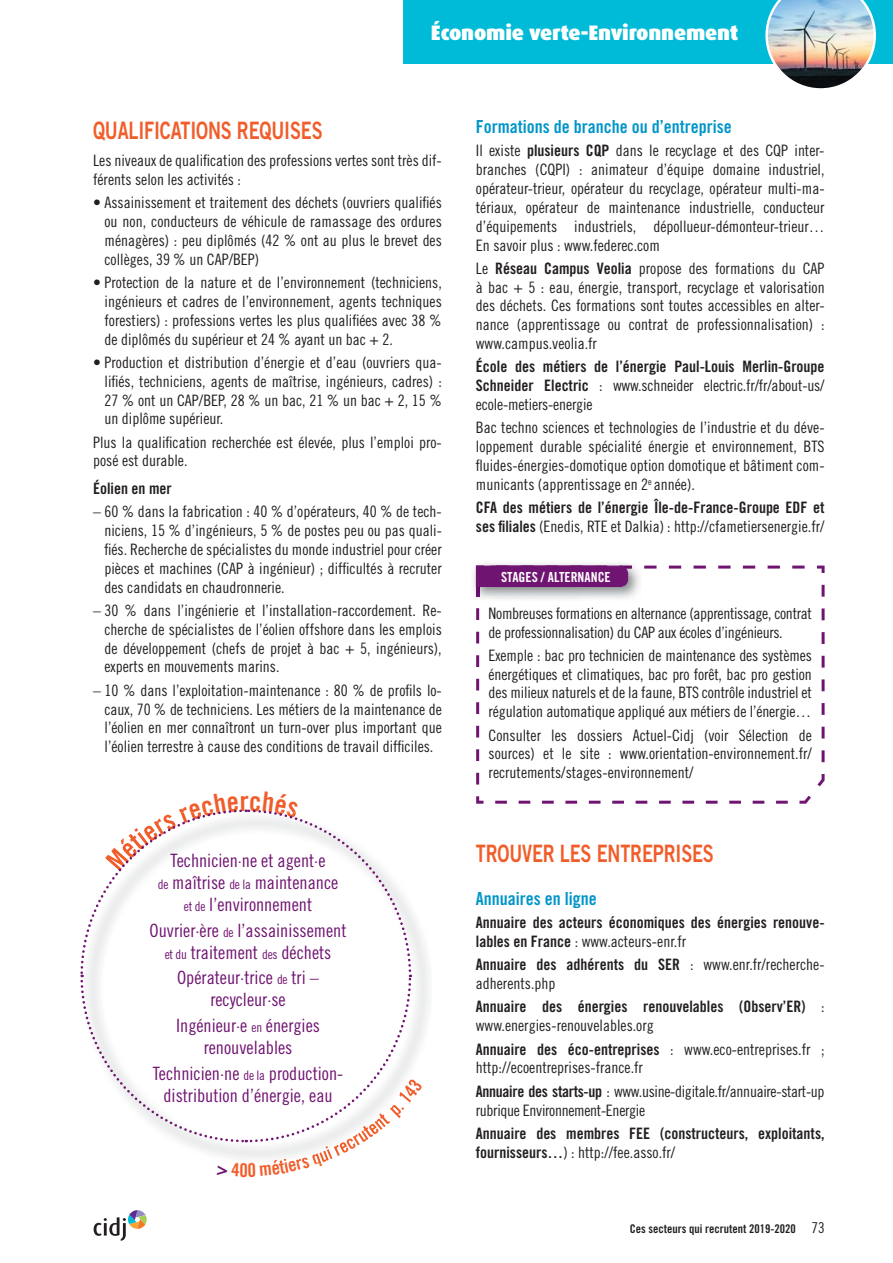
<style>
.page{position:relative;width:893px;height:1263px;background:#fff}
.page>*{position:absolute;margin:0;border:0;box-sizing:border-box;transform-origin:0 0}
.t1{font:24px "Trade Gothic Bold Two";letter-spacing:-.01em;color:#f15d2a;scale:.75 1}
.t2{font:900 21px "Dax";letter-spacing:-.01em;color:#fff}
.t3{font:19.05px "Trade Gothic Bold Cond Twenty";color:#f15d2a}
.t4{font:18.3px/22px "Trade Gothic Cond Eighteen";color:#701471;text-align:center}
.t5{font:18px "Trade Gothic Bold Cond Twenty";color:#0096c9}
.t6{font:15.75px/18.9px "Trade Gothic Cond Eighteen";color:#231f20;text-align:justify}
.t7{font:15.75px "Trade Gothic Bold Cond Twenty";color:#231f20}
.t8{font:15.75px/18.9px "Trade Gothic Cond Eighteen";letter-spacing:-.02em;color:#231f20}
.t9{font:13.8px "Trade Gothic Bold Cond Twenty";color:#fff}
.t10{font:12px "Trade Gothic Bold Cond Twenty";color:#231f20}
.s1{font-size:13.05px}
.s2{font-family:"Trade Gothic Bold Cond Twenty"}
.s3{font-family:"Trade Gothic Cond Eighteen"}
.s4{font-family:"Trade Gothic Cond Eighteen";font-size:15px}
</style>
<div class="page">
<div style="left:404px;top:0;width:489px;height:64px;background:#00bbd7"></div>
<svg style="left:94px;top:1210px;width:53px;height:31px"></svg>
<img style="left:765px;top:0;width:111px;height:89px">
<img style="left:413px;top:1080px;width:9px;height:11px">
<svg style="left:80px;top:814px;width:333px;height:330px"></svg>
<svg style="left:476px;top:566px;width:348px;height:238px"></svg>
<img style="left:473px;top:563px;width:169px;height:38px">
<img style="left:623px;top:566px;width:9px;height:3px">
<svg style="left:475px;top:565px;width:132px;height:31px;background:#ac9bb1"></svg>
<div style="left:485px;top:566px;width:142px;height:20px;background:#701471;border-radius:8px"></div>
<div style="left:484px;top:566px;width:144px;height:21px;border:1px solid #701471;border-radius:8px"></div>
<svg style="left:217px;top:1085px;width:200px;height:79px"></svg>
<svg style="left:134px;top:828px;width:15px;height:18px"></svg>
<svg style="left:179px;top:809px;width:120px;height:14px"></svg>
<h2 class="t2" style="left:431px;top:24px;width:309px">Économie verte-Environnement</h2>
<h1 class="t1" style="left:93px;top:121px;width:308px">QUALIFICATIONS REQUISES</h1>
<p class="t6" style="left:93px;top:152px;width:350px">Les niveaux de qualification des professions vertes sont très dif&shy;férents selon les activités :</p>
<p class="t6" style="left:104px;top:194px;width:339px;text-indent:-11px">• Assainissement et traitement des déchets (ouvriers qualifiés ou non, conducteurs de véhicule de ramassage des ordures ménagères) : peu diplômés (42 % ont au plus le brevet des collèges, 39 % un CAP/BEP)</p>
<p class="t6" style="left:104px;top:274px;width:339px;text-indent:-11px">• Protection de la nature et de l’environnement (techniciens, ingénieurs et cadres de l’environnement, agents techniques forestiers) : professions vertes les plus qualifiées avec 38 % de diplômés du supérieur et 24 % ayant un bac + 2.</p>
<p class="t6" style="left:104px;top:354px;width:339px;text-indent:-11px">• Production et distribution d’énergie et d’eau (ouvriers qua&shy;lifiés, techniciens, agents de maîtrise, ingénieurs, cadres) :<br>27 % ont un CAP/BEP, 28 % un bac, 21 % un bac + 2, 15 % un diplôme supérieur.</p>
<p class="t6" style="left:93px;top:434px;width:350px">Plus la qualification recherchée est élevée, plus l’emploi pro&shy;posé est durable.</p>
<p class="t7" style="left:93px;top:483px;width:80px">Éolien en mer</p>
<p class="t6" style="left:104px;top:503px;width:339px;text-indent:-11px">– 60 % dans la fabrication : 40 % d’opérateurs, 40 % de tech&shy;niciens, 15 % d’ingénieurs, 5 % de postes peu ou pas quali&shy;fiés. Recherche de spécialistes du monde industriel pour créer pièces et machines (CAP à ingénieur) ; difficultés à recruter des candidats en chaudronnerie.</p>
<p class="t6" style="left:104px;top:602px;width:339px;text-indent:-11px">– 30 % dans l’ingénierie et l’installation-raccordement. Re&shy;cherche de spécialistes de l’éolien offshore dans les emplois de développement (chefs de projet à bac + 5, ingénieurs), experts en mouvements marins.</p>
<p class="t6" style="left:104px;top:682px;width:339px;text-indent:-11px">– 10 % dans l’exploitation-maintenance : 80 % de profils lo&shy;caux, 70 % de techniciens. Les métiers de la maintenance de l’éolien en mer connaîtront un turn-over plus important que l’éolien terrestre à cause des conditions de travail difficiles.</p>
<p class="t4" style="left:158px;top:851px;width:182px">Technicien·ne et agent·e<br><span class="s1">de</span> maîtrise <span class="s1">de la</span> maintenance <span class="s1">et de</span> l’environnement</p>
<p class="t4" style="left:150px;top:920px;width:198px">Ouvrier·ère <span class="s1">de</span> l’assainissement <span class="s1">et du</span> traitement <span class="s1">des</span> déchets</p>
<p class="t4" style="left:177px;top:968px;width:143px">Opérateur·trice <span class="s1">de</span> tri – recycleur·se</p>
<p class="t4" style="left:176px;top:1016px;width:145px">Ingénieur·e <span class="s1">en</span> énergies renouvelables</p>
<p class="t4" style="left:153px;top:1064px;width:192px">Technicien·ne <span class="s1">de la</span> production&shy;distribution d’énergie, eau</p>
<p class="t3" style="left:239px;top:1163px;width:10px">0</p>
<p class="t5" style="left:476px;top:120px;width:257px">Formations de branche ou d’entreprise</p>
<p class="t6" style="left:476px;top:142px;width:350px">Il existe <span class="s2">plusieurs CQP</span> dans le recyclage et des CQP inter&shy;branches (CQPI) : animateur d’équipe domaine industriel, opérateur-trieur, opérateur du recyclage, opérateur multi-ma&shy;tériaux, opérateur de maintenance industrielle, conducteur d’équipements industriels, dépollueur-démonteur-trieur… En savoir plus : www.federec.com</p>
<p class="t6" style="left:476px;top:260px;width:350px">Le <span class="s2">Réseau Campus Veolia</span> propose des formations du CAP à bac + 5 : eau, énergie, transport, recyclage et valorisation des déchets. Ces formations sont toutes accessibles en alter&shy;nance (apprentissage ou contrat de professionnalisation) : www.campus.veolia.fr</p>
<p class="t7" style="left:476px;top:361px;width:350px">École des métiers de l’énergie Paul-Louis Merlin-Groupe</p>
<p class="t6" style="left:476px;top:378px;width:350px"><span class="s2">Schneider Electric</span> : www.schneider electric.fr/fr/about-us/ ecole-metiers-energie</p>
<p class="t6" style="left:476px;top:420px;width:350px">Bac techno sciences et technologies de l’industrie et du déve&shy;loppement durable spécialité énergie et environnement, BTS fluides-énergies-domotique option domotique et bâtiment com&shy;municants (apprentissage en 2<sup>e</sup> année).</p>
<p class="t7" style="left:476px;top:502px;width:350px">CFA des métiers de l’énergie Île-de-France-Groupe EDF et</p>
<p class="t6" style="left:476px;top:518px;width:350px"><span class="s2">ses filiales</span> (Enedis, RTE et Dalkia) : http://cfametiersenergie.fr/</p>
<p class="t9" style="left:501px;top:572px;width:111px">STAGES / ALTERNANCE</p>
<p class="t8" style="left:489px;top:605px;width:325px">Nombreuses formations en alternance (apprentissage‚ contrat de professionnalisation) du CAP aux écoles d’ingénieurs.</p>
<p class="t6" style="left:489px;top:647px;width:325px">Exemple : bac pro technicien de maintenance des systèmes énergétiques et climatiques, bac pro forêt, bac pro gestion des milieux naturels et de la faune, BTS contrôle industriel et régulation automatique appliqué aux métiers de l’énergie…</p>
<p class="t6" style="left:489px;top:727px;width:325px">Consulter les dossiers Actuel-Cidj (voir Sélection de sources) et le site : www.orientation-environnement.fr/ recrutements/stages-environnement/</p>
<h1 class="t1" style="left:476px;top:845px;width:319px">TROUVER LES ENTREPRISES</h1>
<p class="t5" style="left:476px;top:892px;width:122px">Annuaires en ligne</p>
<p class="t7" style="left:476px;top:917px;width:350px">Annuaire des acteurs économiques des énergies renouve-</p>
<p class="t6" style="left:476px;top:933px;width:212px"><span class="s2">lables en France</span> : www.acteurs-enr.fr</p>
<p class="t7" style="left:476px;top:959px;width:350px">Annuaire des adhérents du SER <span class="s3">: www.enr.fr/recherche-</span></p>
<p class="t6" style="left:476px;top:976px;width:81px">adherents.php</p>
<p class="t7" style="left:476px;top:1001px;width:350px">Annuaire des énergies renouvelables (Observ’ER) <span class="s3">:</span></p>
<p class="t6" style="left:476px;top:1018px;width:179px">www.energies-renouvelables.org</p>
<p class="t7" style="left:476px;top:1043px;width:350px">Annuaire des éco-entreprises <span class="s3">: www.eco-entreprises.fr ;</span></p>
<p class="t8" style="left:476px;top:1058px;width:350px;line-height:23.1px">http://ecoentreprises-france.fr<br><span class="s2">Annuaire des starts-up</span> : www.usine-digitale.fr/annuaire-start-up</p>
<p class="t8" style="left:476px;top:1102px;width:171px">rubrique Environnement-Energie</p>
<p class="t7" style="left:476px;top:1127px;width:350px">Annuaire des membres FEE (constructeurs, exploitants,</p>
<p class="t6" style="left:476px;top:1144px;width:201px"><span class="s2">fournisseurs…</span>) : http://fee.asso.fr/</p>
<p class="t10" style="left:630px;top:1224px;width:197px">Ces secteurs qui recrutent 2019-2020 <span class="s4">73</span></p>
</div>
